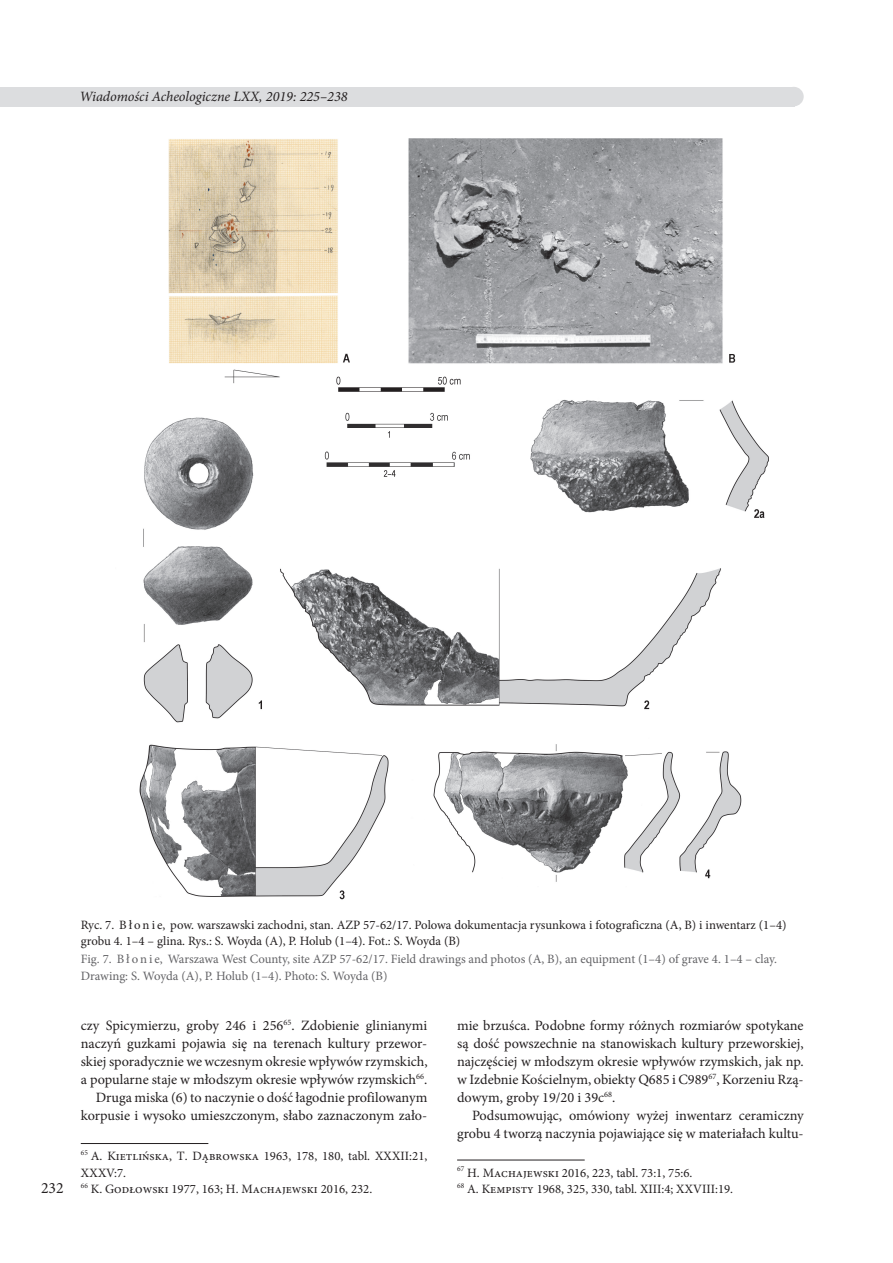
<style>
.page{position:relative;width:893px;height:1263px;background:#fff}
.page>*{position:absolute;margin:0;border:0;box-sizing:border-box;transform-origin:0 0}
.t1{font:15.75px "Minion Pro";color:#231f20}
.t2{font:14.25px/18px "Minion Pro";color:#231f20;text-align:right}
.t3{font:italic 14.25px "Minion Pro";color:#231f20}
.t4{font:12.75px/16.5px "Minion Pro";color:#231f20}
.t5{font:12.75px/16.5px "Minion Pro";color:#636366}
</style>
<div class="page">
<div style="left:0;top:87px;width:794px;height:19px;background:#dcdddf"></div>
<div style="left:784px;top:87px;width:20px;height:19px;background:#dcdddf;border-radius:50%"></div>
<hr style="left:81px;top:1143px;width:127px;height:1px;background:#231f20">
<hr style="left:457px;top:1160px;width:128px;height:1px;background:#231f20">
<img style="left:139px;top:139px;width:630px;height:761px">
<p class="t3" style="left:79px;top:87px;width:270px">Wiadomości Acheologiczne LXX, 2019: 225–238</p>
<p class="t1" style="left:41px;top:1178px;width:24px">232</p>
<p class="t4" style="left:81px;top:917px;width:707px">Ryc. 7. B ł o n i e, pow. warszawski zachodni, stan. AZP 57-62/17. Polowa dokumentacja rysunkowa i fotograficzna (A, B) i inwentarz (1–4) grobu 4. 1–4 – glina. Rys.: S. Woyda (A), P. Holub (1–4). Fot.: S. Woyda (B)</p>
<p class="t5" style="left:81px;top:951px;width:698px">Fig. 7. B ł o n i e, Warszawa West County, site AZP 57-62/17. Field drawings and photos (A, B), an equipment (1–4) of grave 4. 1–4 – clay.<br>Drawing: S. Woyda (A), P. Holub (1–4). Photo: S. Woyda (B)</p>
<p class="t2" style="left:81px;top:1017px;width:348px">czy Spicymierzu, groby 246 i 256<sup>65</sup>. Zdobienie glinianymi naczyń guzkami pojawia się na terenach kultury przewor&shy;skiej sporadycznie we wczesnym okresie wpływów rzymskich, a popularne staje w młodszym okresie wpływów rzymskich<sup>66</sup>.<br>Druga miska (6) to naczynie o dość łagodnie profilowanym korpusie i wysoko umieszczonym, słabo zaznaczonym zało-</p>
<p class="t4" style="left:81px;top:1148px;width:348px"><sup>65</sup> A. Kietlińska, T. Dąbrowska 1963, 178, 180, tabl. XXXII:21,<br>XXXV:7.<br><sup>66</sup> K. Godłowski 1977, 163; H. Machajewski 2016, 232.</p>
<p class="t2" style="left:457px;top:1017px;width:348px;text-align:justify">mie brzuśca. Podobne formy różnych rozmiarów spotykane są dość powszechnie na stanowiskach kultury przeworskiej, najczęściej w młodszym okresie wpływów rzymskich, jak np. w Izdebnie Kościelnym, obiekty Q685 i C989<sup>67</sup>, Korzeniu Rzą&shy;dowym, groby 19/20 i 39c<sup>68</sup>.</p>
<p class="t2" style="left:457px;top:1107px;width:348px">Podsumowując, omówiony wyżej inwentarz ceramiczny grobu 4 tworzą naczynia pojawiające się w materiałach kultu-</p>
<p class="t4" style="left:457px;top:1164px;width:278px"><sup>67</sup> H. Machajewski 2016, 223, tabl. 73:1, 75:6.<br><sup>68</sup> A. Kempisty 1968, 325, 330, tabl. XIII:4; XXVIII:19.</p>
</div>
